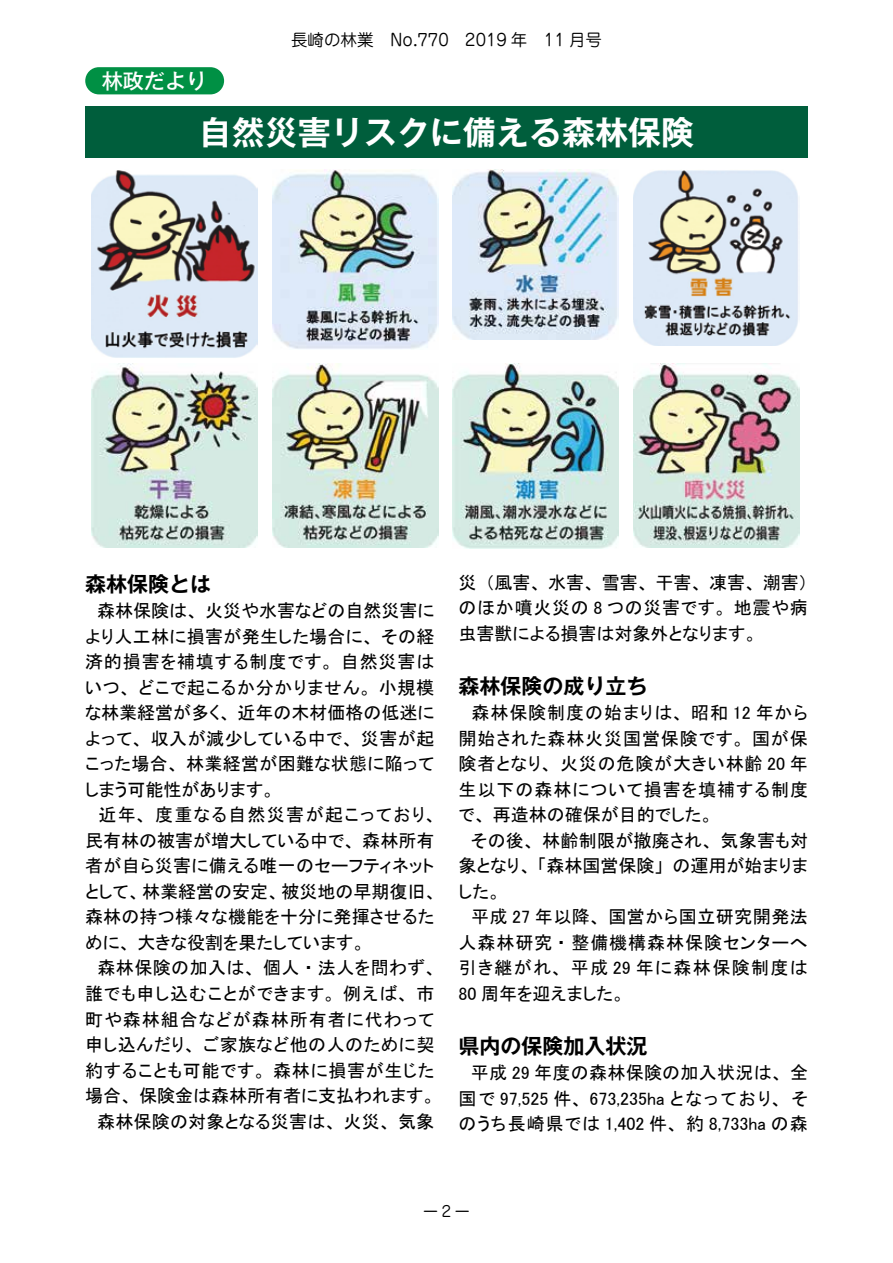
<style>
.page{position:relative;width:893px;height:1263px;background:#fff}
.page>*{position:absolute;margin:0;border:0;box-sizing:border-box;transform-origin:0 0}
.t1{font:700 33px "Gothic MB101 Pro De";color:#fff}
.t2{font:700 21px "Gothic MB101 Pro De";color:#000}
.t3{font:500 21px "Gothic MB101 Pro";color:#fff}
.t4{font:18px/25.5px "MS P Gothic";letter-spacing:.02em;color:#000;text-align:justify}
.t5{font:18px/25.5px "MS P Gothic";letter-spacing:.045em;color:#000}
.t6{font:16.5px "Jun 201 Pro";color:#000}
.t7{font:15px "Jun 201 Pro";color:#000}
</style>
<div class="page">
<div style="left:85px;top:67px;width:139px;height:27px;background:#009044;border-radius:14px"></div>
<div style="left:85px;top:107px;width:723px;height:51px;background:#005e3c"></div>
<img style="left:92px;top:170px;width:166px;height:188px">
<img style="left:92px;top:363px;width:166px;height:184px">
<img style="left:633px;top:170px;width:165px;height:175px">
<img style="left:633px;top:363px;width:166px;height:184px">
<img style="left:453px;top:169px;width:166px;height:171px">
<img style="left:453px;top:363px;width:166px;height:185px">
<img style="left:272px;top:169px;width:166px;height:180px">
<img style="left:272px;top:363px;width:166px;height:184px">
<p class="t3" style="left:102px;top:63px;width:107px">林政だより</p>
<p class="t6" style="left:291px;top:27px;width:312px">長崎の林業　No.770　2019 年　11 月号</p>
<h1 class="t1" style="left:199px;top:105px;width:497px">自然災害リスクに備える森林保険</h1>
<p class="t2" style="left:85px;top:566px;width:127px">森林保険とは</p>
<p class="t4" style="left:85px;top:598px;width:354px;text-align:left">　森林保険は、火災や水害などの自然災害により人工林に損害が発生した場合に、その経済的損害を補填する制度です。自然災害はいつ、どこで起こるか分かりません。小規模な林業経営が多く、近年の木材価格の低迷によって、収入が減少している中で、災害が起こった場合、林業経営が困難な状態に陥ってしまう可能性があります。<br>　近年、度重なる自然災害が起こっており、民有林の被害が増大している中で、森林所有者が自ら災害に備える唯一のセーフティネットとして、林業経営の安定、被災地の早期復旧、森林の持つ様々な機能を十分に発揮させるために、大きな役割を果たしています。<br>　森林保険の加入は、個人・法人を問わず、誰でも申し込むことができます。例えば、市町や森林組合などが森林所有者に代わって申し込んだり、ご家族など他の人のために契約することも可能です。森林に損害が生じた場合、保険金は森林所有者に支払われます。　森林保険の対象となる災害は、火災、気象</p>
<p class="t4" style="left:459px;top:570px;width:351px">災（風害、水害、雪害、干害、凍害、潮害）のほか噴火災の 8 つの災害です。地震や病虫害獣による損害は対象外となります。</p>
<p class="t2" style="left:459px;top:668px;width:190px">森林保険の成り立ち</p>
<p class="t5" style="left:459px;top:700px;width:351px">　森林保険制度の始まりは、昭和 12 年から開始された森林火災国営保険です。国が保険者となり、火災の危険が大きい林齢 20 年生以下の森林について損害を填補する制度で、再造林の確保が目的でした。<br>　その後、林齢制限が撤廃され、気象害も対象となり、「森林国営保険」の運用が始まりました。<br>　平成 27 年以降、国営から国立研究開発法人森林研究・整備機構森林保険センターへ引き継がれ、平成 29 年に森林保険制度は<br>80 周年を迎えました。</p>
<p class="t2" style="left:459px;top:1028px;width:190px">県内の保険加入状況</p>
<p class="t4" style="left:459px;top:1060px;width:351px">　平成 29 年度の森林保険の加入状況は、全国で 97,525 件、 673,235ha となっており、そのうち長崎県では 1,402 件、約 8,733ha の森</p>
<p class="t7" style="left:423px;top:1199px;width:48px">ー2ー</p>
</div>
